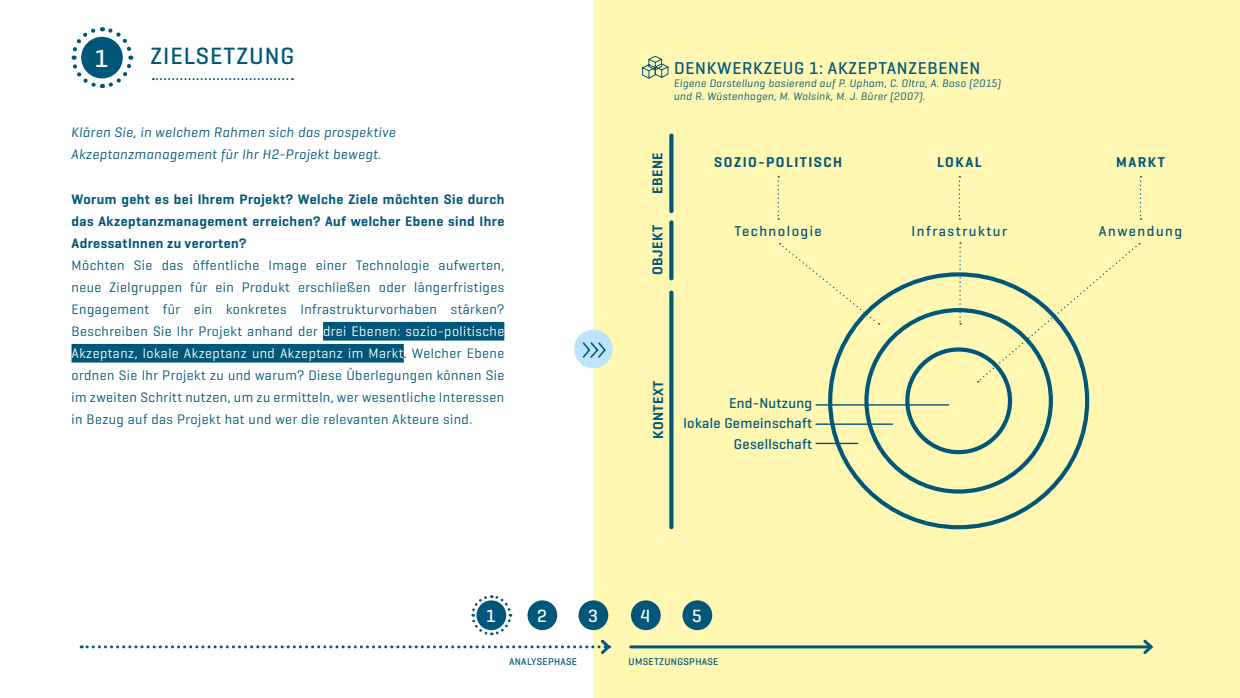
<style>
.page{position:relative;width:1240px;height:698px;background:#fff}
.page>*{position:absolute;margin:0;border:0;box-sizing:border-box;transform-origin:0 0}
.t1{font:500 25.2px "Geogrotesque";color:#fff}
.t2{font:500 24px "Geogrotesque";letter-spacing:.04em;color:#005779}
.t3{font:500 18px "Geogrotesque";color:#fff}
.t4{font:500 17.5px "Geogrotesque";letter-spacing:.04em;color:#005779}
.t5{font:500 14.5px/20.7px "Geogrotesque";letter-spacing:.02em;color:#005779;text-align:right}
.t6{font:600 14.5px "Geogrotesque";letter-spacing:.1em;color:#005779}
.t7{font:500 14.5px "Geogrotesque";letter-spacing:.1em;color:#005779}
.t8{font:600 14.5px "Geogrotesque";letter-spacing:.03em;color:#005779}
.t9{font:14px/22px "Geogrotesque";letter-spacing:.03em;color:#005779;text-align:justify}
.t10{font:600 14px/22px "Geogrotesque";letter-spacing:.03em;color:#005779;text-align:justify}
.t11{font:italic 14px/22px "Geogrotesque";letter-spacing:.03em;color:#005779}
.t12{font:italic 11px/13.2px "Geogrotesque";letter-spacing:.03em;color:#005779}
.t13{font:500 10px "Geogrotesque";letter-spacing:.03em;color:#005779}
.s1{color:#fff}
.s2{color:#000}
</style>
<div class="page">
<svg style="left:71px;top:27px;width:63px;height:62px"></svg>
<div style="left:81px;top:37px;width:42px;height:41px;background:#005779;border-radius:50%"></div>
<div style="left:323px;top:322px;width:181px;height:19px;background:#005779"></div>
<div style="left:72px;top:344px;width:332px;height:19px;background:#005779"></div>
<svg style="left:153px;top:78px;width:140px;height:2px"></svg>
<div style="left:593px;top:0;width:647px;height:698px;background:#fff7b2"></div>
<div style="left:905px;top:347px;width:107px;height:107px;border:4px solid #005779;border-radius:50%"></div>
<div style="left:864px;top:308px;width:189px;height:186px;border:4px solid #005779;border-radius:50%"></div>
<svg style="left:778px;top:176px;width:1px;height:44px"></svg>
<svg style="left:959px;top:176px;width:1px;height:44px"></svg>
<svg style="left:1140px;top:176px;width:2px;height:44px"></svg>
<hr style="left:816px;top:443px;width:42px;height:1px;background:#005779">
<hr style="left:816px;top:423px;width:76px;height:2px;background:#005779">
<hr style="left:816px;top:404px;width:133px;height:2px;background:#005779">
<svg style="left:959px;top:243px;width:2px;height:82px"></svg>
<svg style="left:977px;top:243px;width:163px;height:139px"></svg>
<svg style="left:780px;top:243px;width:99px;height:82px"></svg>
<div style="left:669px;top:136px;width:5px;height:75px;background:#005779"></div>
<div style="left:669px;top:222px;width:5px;height:56px;background:#005779"></div>
<div style="left:669px;top:293px;width:5px;height:234px;background:#005779"></div>
<svg style="left:642px;top:56px;width:27px;height:23px"></svg>
<div style="left:631px;top:600px;width:30px;height:30px;background:#005779;border-radius:50%"></div>
<div style="left:682px;top:600px;width:30px;height:30px;background:#005779;border-radius:50%"></div>
<div style="left:574px;top:330px;width:39px;height:38px;background:#bce4fa;border-radius:50%"></div>
<svg style="left:582px;top:342px;width:24px;height:16px"></svg>
<svg style="left:81px;top:595px;width:530px;height:59px"></svg>
<hr style="left:631px;top:645px;width:520px;height:3px;background:#005779">
<svg style="left:1141px;top:639px;width:13px;height:15px"></svg>
<h1 class="t1" style="left:95px;top:43px;width:14px">1</h1>
<h2 class="t2" style="left:150px;top:41px;width:146px">ZIELSETZUNG</h2>
<p class="t11" style="left:72px;top:120px;width:326px">Klären Sie, in welchem Rahmen sich das prospektive<br>Akzeptanzmanagement für Ihr H2-Projekt bewegt.</p>
<p class="t10" style="left:72px;top:188px;width:434px">Worum geht es bei Ihrem Projekt? Welche Ziele möchten Sie durch das Akzeptanzmanagement erreichen? Auf welcher Ebene sind Ihre AdressatInnen zu verorten?</p>
<p class="t9" style="left:72px;top:254px;width:434px">Möchten Sie das öffentliche Image einer Technologie aufwerten, neue Zielgruppen für ein Produkt erschließen oder längerfristiges Engagement für ein konkretes Infrastrukturvorhaben stärken?<br>Beschreiben Sie Ihr Projekt anhand der <span class="s1">drei Ebenen: sozio-politische Akzeptanz, lokale Akzeptanz und Akzeptanz im Markt</span><span class="s2">.</span> Welcher Ebene ordnen Sie Ihr Projekt zu und warum? Diese Überlegungen können Sie im zweiten Schritt nutzen, um zu ermitteln, wer wesentliche Interessen in Bezug auf das Projekt hat und wer die relevanten Akteure sind.</p>
<p class="t4" style="left:674px;top:57px;width:308px">DENKWERKZEUG 1: AKZEPTANZEBENEN</p>
<p class="t12" style="left:674px;top:77px;width:329px">Eigene Darstellung basierend auf P. Upham, C. Oltra, A. Boso (2015) und R. Wüstenhagen, M. Wolsink, M. J. Bürer (2007).</p>
<p class="t6" style="left:649px;top:194px;width:43px;rotate:-90deg">EBENE</p>
<p class="t6" style="left:649px;top:275px;width:51px;rotate:-90deg">OBJEKT</p>
<p class="t6" style="left:714px;top:153px;width:129px">SOZIO-POLITISCH</p>
<p class="t6" style="left:937px;top:153px;width:46px">LOKAL</p>
<p class="t6" style="left:1116px;top:153px;width:50px">MARKT</p>
<p class="t7" style="left:735px;top:222px;width:89px">Technologie</p>
<p class="t7" style="left:912px;top:222px;width:97px">Infrastruktur</p>
<p class="t7" style="left:1099px;top:222px;width:85px">Anwendung</p>
<p class="t8" style="left:649px;top:439px;width:60px;rotate:-90deg">KONTEXT</p>
<p class="t5" style="left:684px;top:392px;width:130px">End-Nutzung<br>lokale Gemeinschaft<br>Gesellschaft</p>
<p class="t3" style="left:486px;top:605px;width:11px">1</p>
<p class="t3" style="left:537px;top:605px;width:11px">2</p>
<p class="t3" style="left:588px;top:605px;width:11px">3</p>
<p class="t3" style="left:641px;top:605px;width:11px">4</p>
<p class="t3" style="left:692px;top:605px;width:11px">5</p>
<p class="t13" style="left:509px;top:656px;width:70px">ANALYSEPHASE</p>
<p class="t13" style="left:629px;top:656px;width:91px">UMSETZUNGSPHASE</p>
</div>
